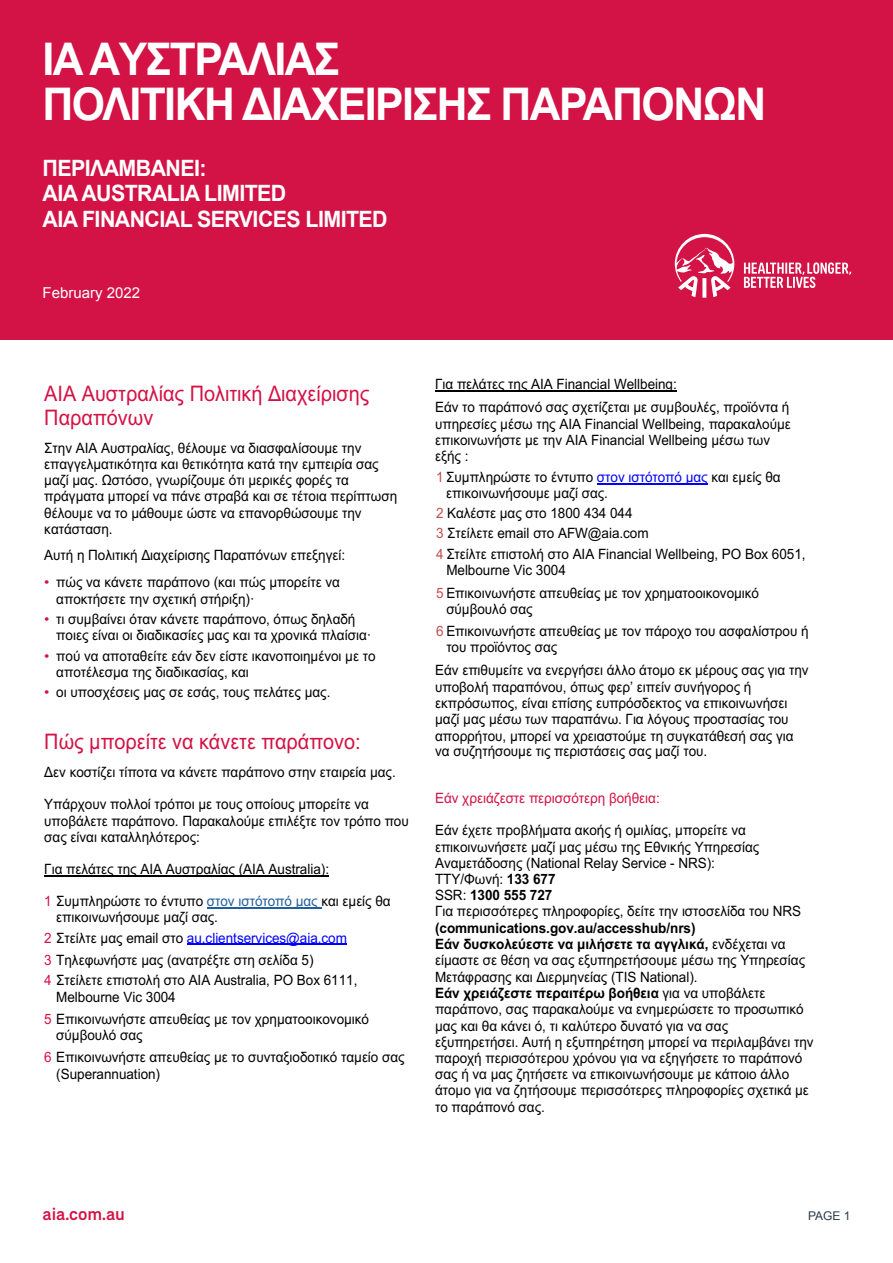
<style>
.page{position:relative;width:893px;height:1263px;background:#fff}
.page>*{position:absolute;margin:0;border:0;box-sizing:border-box;transform-origin:0 0}
.Page_heading{font:700 45px/45px "Arial";letter-spacing:-.035em;color:#fff;scale:.95 1}
.Page_heading-2{font:700 22.5px/25.5px "Arial";letter-spacing:-.025em;color:#fff;scale:.95 1}
.t1{font:21.45px/24.8px "Arial";color:#d31245;scale:.93 1}
.t2{font:500 18px "AIA Everest";color:#d31245}
.t3{font:15px "Arial";color:#fff}
.t4{font:14.25px/16.2px "Arial";letter-spacing:-.005em;color:#000;scale:.95 1}
.t5{font:14.25px "Arial";letter-spacing:-.005em;color:#d31245;scale:.95 1}
.t6{font:12px "Arial";color:#2c3a44}
.s1{color:#d31245}
.s2{color:#215e9e}
.s3{color:#00f}
.s4{color:#c0504d}
.s5{font-weight:700}
</style>
<div class="page">
<div style="left:0;top:0;width:893px;height:340px;background:#d31245"></div>
<svg style="left:675px;top:234px;width:176px;height:64px"></svg>
<hr style="left:44px;top:876px;width:285px;height:1px;background:#000">
<hr style="left:207px;top:907px;width:114px;height:1px;background:#215e9e">
<hr style="left:187px;top:944px;width:160px;height:1px;background:#00f">
<hr style="left:435px;top:391px;width:242px;height:1px;background:#000">
<hr style="left:597px;top:483px;width:111px;height:1px;background:#00f">
<p class="Page_heading" style="left:43px;top:39px;width:763px">IA AΥΣΤΡΑΛΊΑΣ<br>ΠΟΛΙΤΙΚΉ ΔΙΑΧΕΊΡΙΣΗΣ ΠΑΡΑΠΌΝΩΝ</p>
<p class="Page_heading-2" style="left:43px;top:156px;width:365px">ΠΕΡΙΛΑΜΒΆΝΕΙ:<br>AIA AUSTRALIA LIMITED<br>AIA FINANCIAL SERVICES LIMITED</p>
<p class="t3" style="left:43px;top:283px;width:99px">February 2022</p>
<p class="t1" style="left:44px;top:381px;width:351px">AIA Αυστραλίας Πολιτική Διαχείρισης<br>Παραπόνων</p>
<p class="t4" style="left:44px;top:440px;width:373px">Στην AIA Αυστραλίας, θέλουμε να διασφαλίσουμε την επαγγελματικότητα και θετικότητα κατά την εμπειρία σας μαζί μας. Ωστόσο, γνωρίζουμε ότι μερικές φορές τα πράγματα μπορεί να πάνε στραβά και σε τέτοια περίπτωση θέλουμε να το μάθουμε ώστε να επανορθώσουμε την κατάσταση.</p>
<p class="t4" style="left:44px;top:546px;width:318px">Αυτή η Πολιτική Διαχείρισης Παραπόνων επεξηγεί:</p>
<p class="t4" style="left:56px;top:574px;width:300px;text-indent:-12px"><span class="s1">•</span> πώς να κάνετε παράπονο (και πώς μπορείτε να αποκτήσετε την σχετική στήριξη)·</p>
<p class="t4" style="left:56px;top:611px;width:333px;text-indent:-12px"><span class="s1">•</span> τι συμβαίνει όταν κάνετε παράπονο, όπως δηλαδή ποιες είναι οι διαδικασίες μας και τα χρονικά πλαίσια·</p>
<p class="t4" style="left:56px;top:647px;width:338px;text-indent:-12px"><span class="s1">•</span> πού να αποταθείτε εάν δεν είστε ικανοποιημένοι με το αποτέλεσμα της διαδικασίας, και</p>
<p class="t4" style="left:44px;top:684px;width:303px"><span class="s1">•</span> οι υποσχέσεις μας σε εσάς, τους πελάτες μας.</p>
<p class="t1" style="left:44px;top:729px;width:342px">Πώς μπορείτε να κάνετε παράπονο:</p>
<p class="t4" style="left:44px;top:764px;width:372px">Δεν κοστίζει τίποτα να κάνετε παράπονο στην εταιρεία μας.</p>
<p class="t4" style="left:44px;top:796px;width:385px">Υπάρχουν πολλοί τρόποι με τους οποίους μπορείτε να υποβάλετε παράπονο. Παρακαλούμε επιλέξτε τον τρόπο που σας είναι καταλληλότερος:</p>
<p class="t4" style="left:44px;top:861px;width:301px">Για πελάτες της AIA Αυστραλίας (ΑΙΑ Australia):</p>
<p class="t4" style="left:56px;top:893px;width:354px;text-indent:-12px"><span class="s1">1</span> Συμπληρώστε το έντυπο <span class="s2">στον ιστότοπό μας</span> και εμείς θα επικοινωνήσουμε μαζί σας.</p>
<p class="t4" style="left:44px;top:926px;width:320px;line-height:22.4px"><span class="s1">2</span> Στείλτε μας email στο <span class="s3">au.clientservices@aia.com<br></span><span class="s1">3</span> Τηλεφωνήστε μας (ανατρέξτε στη σελίδα 5)</p>
<p class="t4" style="left:56px;top:972px;width:318px;text-indent:-12px"><span class="s1">4</span> Στείλετε επιστολή στο AIA Αustralia, PO Box 6111,<br>Melbourne Vic 3004</p>
<p class="t4" style="left:56px;top:1010px;width:331px;text-indent:-12px"><span class="s1">5</span> Επικοινωνήστε απευθείας με τον χρηματοοικονομικό σύμβουλό σας</p>
<p class="t4" style="left:56px;top:1049px;width:368px;text-indent:-12px"><span class="s1">6</span> Επικοινωνήστε απευθείας με το συνταξιοδοτικό ταμείο σας (Superannuation)</p>
<p class="t4" style="left:435px;top:373px;width:374px;line-height:23.1px">Για πελάτες της ΑΙΑ Financial Wellbeing:<br>Εάν το παράπονό σας σχετίζεται με συμβουλές, προϊόντα ή</p>
<p class="t4" style="left:435px;top:415px;width:376px">υπηρεσίες μέσω της AIA Financial Wellbeing, παρακαλούμε επικοινωνήστε με την AIA Financial Wellbeing μέσω των εξής :</p>
<p class="t4" style="left:446px;top:469px;width:354px;text-indent:-10px"><span class="s4">1</span> Συμπληρώστε το έντυπο <span class="s3">στον ιστότοπό μας</span> και εμείς θα επικοινωνήσουμε μαζί σας.</p>
<p class="t4" style="left:436px;top:503px;width:390px;line-height:20.4px"><span class="s4">2</span> Καλέστε μας στο 1800 434 044<br><span class="s4">3</span> Στείλετε email στο ΑFW@aia.com<br><span class="s4">4</span> Στείλτε επιστολή στο AIA Financial Wellbeing, PO Box 6051,</p>
<p class="t4" style="left:436px;top:559px;width:341px;line-height:22.4px;text-indent:10px">Melbourne Vic 3004<br><span class="s4">5</span> Επικοινωνήστε απευθείας με τον χρηματοοικονομικό</p>
<p class="t4" style="left:436px;top:597px;width:393px;line-height:22.4px;text-indent:10px">σύμβουλό σας<br><span class="s4">6</span> Επικοινωνήστε απευθείας με τον πάροχο του ασφαλίστρου ή</p>
<p class="t4" style="left:435px;top:636px;width:395px;line-height:23.1px;text-indent:11px">του προϊόντος σας<br>Εάν επιθυμείτε να ενεργήσει άλλο άτομο εκ μέρους σας για την</p>
<p class="t4" style="left:435px;top:678px;width:379px">υποβολή παραπόνου, όπως φερ’ ειπείν συνήγορος ή εκπρόσωπος, είναι επίσης ευπρόσδεκτος να επικοινωνήσει μαζί μας μέσω των παραπάνω. Για λόγους προστασίας του απορρήτου, μπορεί να χρειαστούμε τη συγκατάθεσή σας για να συζητήσουμε τις περιστάσεις σας μαζί του.</p>
<p class="t5" style="left:435px;top:788px;width:238px">Εάν χρειάζεστε περισσότερη βοήθεια:</p>
<p class="t4" style="left:435px;top:822px;width:400px">Εάν έχετε προβλήματα ακοής ή ομιλίας, μπορείτε να επικοινωνήσετε μαζί μας μέσω της Εθνικής Υπηρεσίας Αναμετάδοσης (National Relay Service - NRS):<br>TTY/Φωνή: <span class="s5">133 677<br></span>SSR: <span class="s5">1300 555 727<br></span>Για περισσότερες πληροφορίες, δείτε την ιστοσελίδα του NRS <span class="s5">(communications.gov.au/accesshub/nrs)<br>Εάν δυσκολεύεστε να μιλήσετε τα αγγλικά,</span> ενδέχεται να είμαστε σε θέση να σας εξυπηρετήσουμε μέσω της Υπηρεσίας Μετάφρασης και Διερμηνείας (TIS National).<br><span class="s5">Εάν χρειάζεστε περαιτέρω βοήθεια</span> για να υποβάλετε παράπονο, σας παρακαλούμε να ενημερώσετε το προσωπικό μας και θα κάνει ό, τι καλύτερο δυνατό για να σας εξυπηρετήσει. Αυτή η εξυπηρέτηση μπορεί να περιλαμβάνει την παροχή περισσότερου χρόνου για να εξηγήσετε το παράπονό σας ή να μας ζητήσετε να επικοινωνήσουμε με κάποιο άλλο άτομο για να ζητήσουμε περισσότερες πληροφορίες σχετικά με το παράπονό σας.</p>
<p class="t2" style="left:43px;top:1204px;width:84px">aia.com.au</p>
<p class="t6" style="left:808px;top:1208px;width:44px">PAGE 1</p>
</div>
